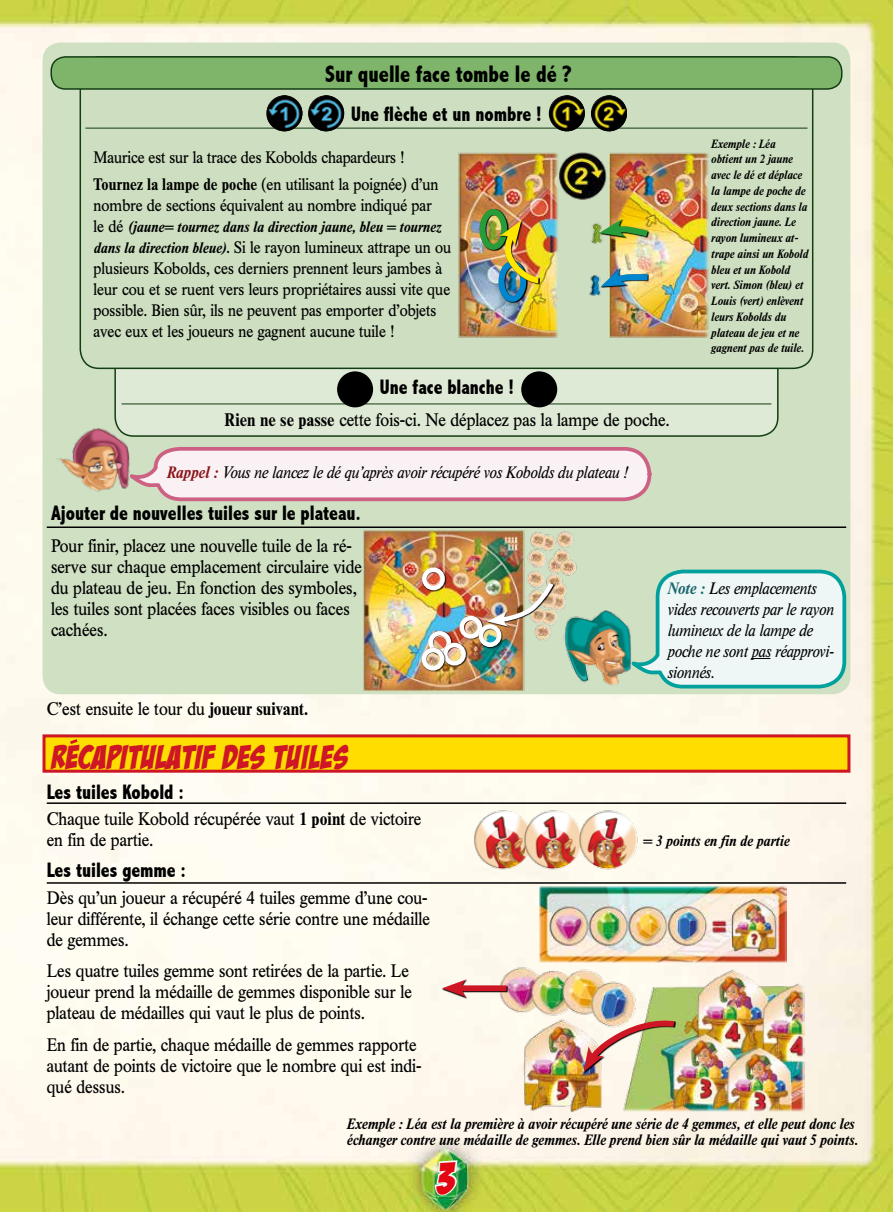
<style>
.page{position:relative;width:893px;height:1212px;background:#fff}
.page>*{position:absolute;margin:0;border:0;box-sizing:border-box;transform-origin:0 0}
.t1{font:43.5px "Bada Boom BB";color:#e30613;scale:.9 1}
.t2{font:33px "Bada Boom BB";letter-spacing:.03em;color:#ce1625}
.t3{font:800 condensed 24px "Abadi";color:#000;scale:.9 1}
.t4{font:800 condensed 21px "Abadi";color:#000;scale:.9 1}
.t5{font:18px/21px "Times BQ";color:#000;scale:.9 1}
.t6{font:16.5px/21px "Times BQ";color:#000;scale:.9 1}
.t7{font:italic 16.5px/21px "Times BQ";color:#000;scale:.9 1}
.t8{font:italic 700 15px/15.8px "Times BQ";color:#000;scale:.9 1}
.t9{font:italic 700 12px/15.8px "Times BQ";color:#000;scale:.9 1}
.s1{font-weight:700}
.s2{font-weight:400;font-style:normal;font-size:16.5px}
.s3{font-weight:700;font-style:italic;font-size:15px}
.s4{font-weight:700;color:#8b161b}
.s5{font-weight:700;color:#1b676c}
</style>
<div class="page">
<img style="left:0;top:0;width:893px;height:1212px">
<div style="left:44px;top:736px;width:805px;height:35px;background:#fd0"></div>
<div style="left:43px;top:734px;width:807px;height:39px;border:3px solid #ce1625"></div>
<div style="left:43px;top:43px;width:807px;height:651px;background:#cfe0c3;border-radius:18px"></div>
<div style="left:115px;top:237px;width:663px;height:199px;background:#deead6;border-radius:19px"></div>
<div style="left:80px;top:57px;width:733px;height:311px;background:#cddfc0;border-radius:19px"></div>
<div style="left:51px;top:57px;width:791px;height:32px;background:#7fb56b;border-radius:14px"></div>
<div style="left:50px;top:56px;width:792px;height:34px;border:2px solid #143d13;border-radius:14px"></div>
<svg style="left:133px;top:447px;width:519px;height:55px;background:#f0dbe0"></svg>
<hr style="left:85px;top:127px;width:722px;height:2px;background:#143d13">
<hr style="left:122px;top:403px;width:649px;height:2px;background:#143d13">
<img style="left:459px;top:804px;width:239px;height:72px">
<img style="left:549px;top:95px;width:36px;height:36px">
<img style="left:267px;top:95px;width:35px;height:36px">
<img style="left:591px;top:95px;width:36px;height:36px">
<img style="left:309px;top:95px;width:35px;height:36px">
<div style="left:521px;top:371px;width:36px;height:36px;background:#000;border-radius:50%"></div>
<div style="left:337px;top:371px;width:36px;height:36px;background:#000;border-radius:50%"></div>
<hr style="left:47px;top:802px;width:799px;height:2px;background:#000">
<hr style="left:47px;top:526px;width:799px;height:2px;background:#000">
<hr style="left:47px;top:882px;width:799px;height:2px;background:#000">
<img style="left:363px;top:530px;width:214px;height:161px">
<div style="left:422px;top:567px;width:24px;height:25px;background:#000;opacity:.75"></div>
<div style="left:422px;top:567px;width:23px;height:23px;border:5px solid #fff;border-radius:50%"></div>
<div style="left:428px;top:631px;width:25px;height:24px;background:#000;opacity:.75"></div>
<div style="left:428px;top:631px;width:23px;height:23px;border:5px solid #fff;border-radius:50%"></div>
<div style="left:443px;top:643px;width:24px;height:24px;background:#000;opacity:.75"></div>
<div style="left:443px;top:643px;width:23px;height:22px;border:5px solid #fff;border-radius:50%"></div>
<div style="left:422px;top:648px;width:24px;height:24px;background:#000;opacity:.75"></div>
<div style="left:422px;top:648px;width:22px;height:23px;border:5px solid #fff;border-radius:50%"></div>
<div style="left:459px;top:616px;width:25px;height:24px;background:#000;opacity:.75"></div>
<div style="left:459px;top:616px;width:23px;height:23px;border:5px solid #fff;border-radius:50%"></div>
<div style="left:479px;top:624px;width:24px;height:24px;background:#000;opacity:.75"></div>
<div style="left:479px;top:624px;width:22px;height:23px;border:5px solid #fff;border-radius:50%"></div>
<svg style="left:487px;top:627px;width:68px;height:1px"></svg>
<img style="left:487px;top:579px;width:69px;height:48px">
<img style="left:496px;top:959px;width:308px;height:154px">
<img style="left:584px;top:1018px;width:95px;height:54px">
<svg style="left:442px;top:979px;width:66px;height:20px"></svg>
<div style="left:456px;top:985px;width:50px;height:6px;background:#ce1625"></div>
<svg style="left:442px;top:979px;width:24px;height:18px"></svg>
<img style="left:539px;top:886px;width:248px;height:76px">
<img style="left:564px;top:609px;width:66px;height:79px">
<img style="left:56px;top:424px;width:77px;height:68px">
<svg style="left:433px;top:1158px;width:26px;height:39px"></svg>
<svg style="left:630px;top:569px;width:218px;height:121px;background:#d4eae6"></svg>
<img style="left:458px;top:152px;width:251px;height:186px">
<svg style="left:479px;top:209px;width:30px;height:43px"></svg>
<div style="left:480px;top:209px;width:27px;height:41px;border:6px solid #289c38;border-radius:50%"></div>
<svg style="left:498px;top:286px;width:30px;height:18px"></svg>
<div style="left:498px;top:261px;width:28px;height:41px;border:6px solid #0086ce;border-radius:50%"></div>
<img style="left:495px;top:220px;width:49px;height:66px">
<svg style="left:601px;top:287px;width:48px;height:1px"></svg>
<svg style="left:601px;top:268px;width:53px;height:19px"></svg>
<svg style="left:599px;top:219px;width:54px;height:21px"></svg>
<svg style="left:70px;top:739px;width:7px;height:5px"></svg>
<h3 class="t3" style="left:325px;top:61px;width:276px">Sur quelle face tombe le dé ?</h3>
<p class="t4" style="left:351px;top:103px;width:213px">Une flèche et un nombre !</p>
<p class="t6" style="left:94px;top:145px;width:385px;line-height:26.2px">Maurice est sur la trace des Kobolds chapardeurs !<br><span class="s1">Tournez la lampe de poche</span> (en utilisant la poignée) d’un</p>
<p class="t6" style="left:94px;top:194px;width:377px">nombre de sections équivalent au nombre indiqué par</p>
<p class="t8" style="left:94px;top:219px;width:388px"><span class="s2">le dé</span> (jaune= tournez dans la direction jaune, bleu = tournez</p>
<p class="t6" style="left:94px;top:236px;width:399px"><span class="s3">dans la direction bleue).</span> Si le rayon lumineux attrape un ou plusieurs Kobolds, ces derniers prennent leurs jambes à leur cou et se ruent vers leurs propriétaires aussi vite que possible. Bien sûr, ils ne peuvent pas emporter d’objets avec eux et les joueurs ne gagnent aucune tuile !</p>
<p class="t4" style="left:380px;top:376px;width:151px">Une face blanche !</p>
<p class="t5" style="left:225px;top:409px;width:496px"><span class="s1">Rien ne se passe</span> cette fois-ci. Ne déplacez pas la lampe de poche.</p>
<p class="t7" style="left:167px;top:462px;width:513px"><span class="s4">Rappel :</span> Vous ne lancez le dé qu’après avoir récupéré vos Kobolds du plateau !</p>
<p class="t9" style="left:711px;top:136px;width:109px">Exemple : Léa obtient un 2 jaune avec le dé et déplace la lampe de poche de deux sections dans la direction jaune. Le rayon lumineux at&shy;trape ainsi un Kobold bleu et un Kobold vert. Simon (bleu) et<br>Louis (vert) enlèvent leurs Kobolds du plateau de jeu et ne gagnent pas de tuile.</p>
<p class="t4" style="left:51px;top:502px;width:346px">Ajouter de nouvelles tuiles sur le plateau.</p>
<p class="t5" style="left:51px;top:535px;width:347px">Pour finir, placez une nouvelle tuile de la ré&shy;serve sur chaque emplacement circulaire vide du plateau de jeu. En fonction des symboles, les tuiles sont placées faces visibles ou faces cachées.</p>
<p class="t5" style="left:47px;top:698px;width:292px">C’est ensuite le tour du <span class="s1">joueur suivant.</span></p>
<h2 class="t2" style="left:52px;top:739px;width:298px">RECAPITULATIF DES TUILES</h2>
<p class="t4" style="left:47px;top:780px;width:154px">Les tuiles Kobold :</p>
<p class="t5" style="left:47px;top:808px;width:418px">Chaque tuile Kobold récupérée vaut <span class="s1">1 point</span> de victoire en fin de partie.</p>
<p class="t4" style="left:47px;top:859px;width:156px">Les tuiles gemme :</p>
<p class="t5" style="left:47px;top:887px;width:427px">Dès qu’un joueur a récupéré 4 tuiles gemme d’une cou&shy;leur différente, il échange cette série contre une médaille de gemmes.</p>
<p class="t5" style="left:47px;top:960px;width:407px">Les quatre tuiles gemme sont retirées de la partie. Le joueur prend la médaille de gemmes disponible sur le plateau de médailles qui vaut le plus de points.</p>
<p class="t5" style="left:47px;top:1034px;width:418px">En fin de partie, chaque médaille de gemmes rapporte autant de points de victoire que le nombre qui est indi&shy;qué dessus.</p>
<p class="t7" style="left:667px;top:578px;width:187px"><span class="s5">Note :</span> Les emplacements vides recouverts par le rayon lumineux de la lampe de poche ne sont pas réapprovi&shy;sionnés.</p>
<p class="t8" style="left:643px;top:833px;width:164px">= 3 points en fin de partie</p>
<p class="t8" style="left:347px;top:1116px;width:569px">Exemple : Léa est la première à avoir récupéré une série de 4 gemmes, et elle peut donc les échanger contre une médaille de gemmes. Elle prend bien sûr la médaille qui vaut 5 points.</p>
<h1 class="t1" style="left:437px;top:1155px;width:21px">3</h1>
</div>
